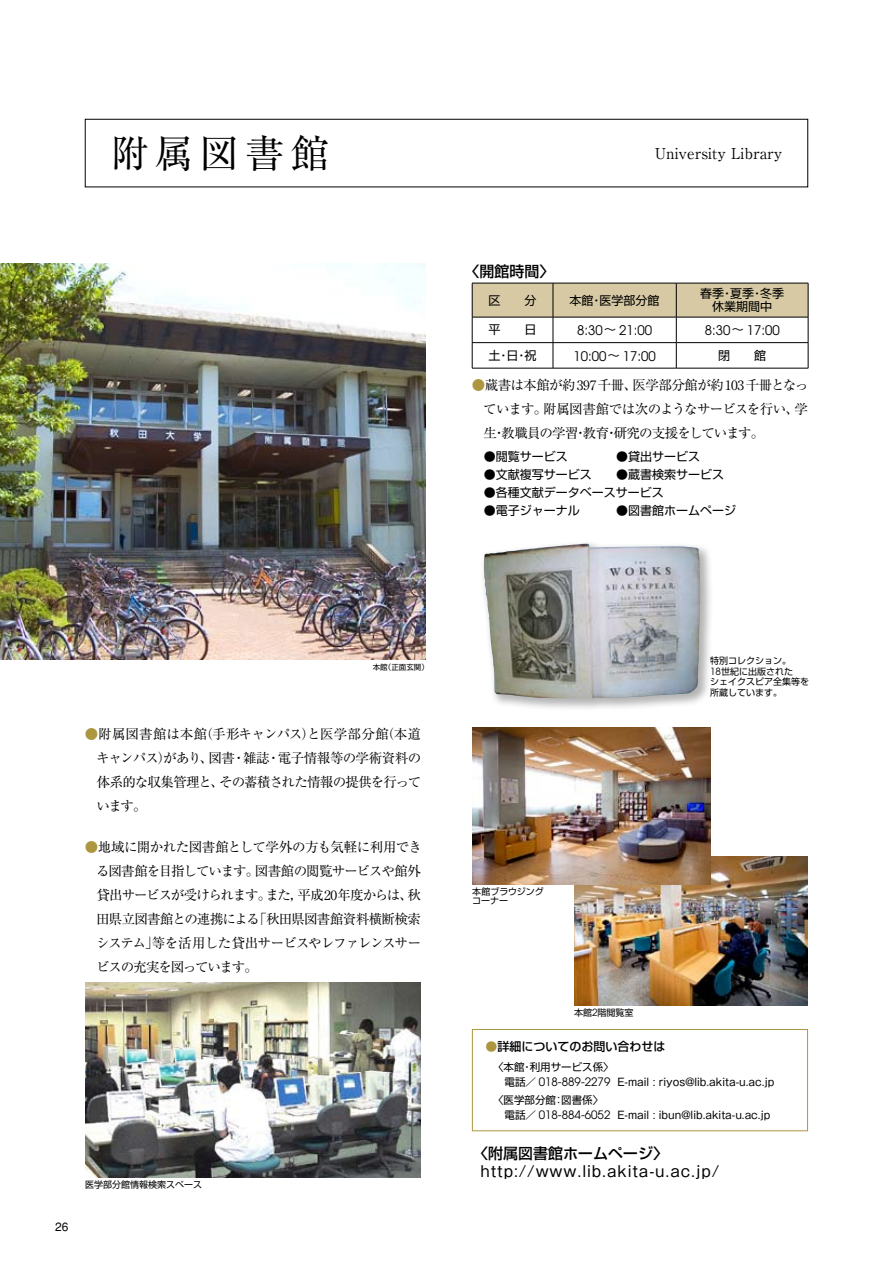
<style>
.page{position:relative;width:893px;height:1263px;background:#fff}
.page>*{position:absolute;margin:0;border:0;box-sizing:border-box;transform-origin:0 0}
.t1{font:39px "Ryumin";letter-spacing:.155em;color:#000}
.t2{font:15px "Gothic MB101";letter-spacing:.06em;color:#000}
.t3{font:500 15px "Shin Go";color:#000}
.t4{font:15px "Ryumin";color:#000}
.t5{font:13.5px/24px "Ryumin";letter-spacing:-.06em;color:#000;text-align:justify}
.t6{font:13.2px "Avant Garde";color:#000}
.t7{font:12px/13.5px "Shin Go";color:#000;text-align:center}
.t8{font:500 12px "Shin Go";color:#000}
.t9{font:500 12px "Gothic BBB";color:#000}
.t10{font:10.5px "Gothic MB101";color:#000}
.t11{font:10.5px "Shin Go";color:#000}
.t12{font:9px/10.5px "Shin Go";color:#000}
.t13{font:7.5px "Shin Go";color:#000}
.s1{font-family:"Shin Go";font-size:12px}
.s2{color:#ac9640}
.s3{font-family:"Avant Garde";font-size:9.9px}
.s4{font-family:"Shin Go"}
.s5{font-family:"Avant Garde";font-size:11.55px}
</style>
<div class="page">
<div style="left:478px;top:538px;width:292px;height:211px;background:#000;opacity:.3"></div>
<img style="left:484px;top:544px;width:216px;height:154px">
<img style="left:0;top:264px;width:425px;height:395px">
<img style="left:574px;top:857px;width:234px;height:149px">
<div style="left:472px;top:1029px;width:336px;height:102px;border:1px solid #ac9640"></div>
<svg style="left:472px;top:283px;width:337px;height:85px"></svg>
<hr style="left:472px;top:368px;width:81px;height:1px;background:#000">
<hr style="left:553px;top:368px;width:123px;height:1px;background:#000">
<hr style="left:676px;top:368px;width:132px;height:1px;background:#000">
<img style="left:85px;top:982px;width:336px;height:196px">
<img style="left:472px;top:727px;width:238px;height:157px">
<h1 class="t1" style="left:111px;top:130px;width:221px">附属図書館</h1>
<p class="t4" style="left:655px;top:144px;width:129px">University Library</p>
<p class="t3" style="left:464px;top:261px;width:91px">〈開館時間〉</p>
<p class="t7" style="left:489px;top:293px;width:13px">区</p>
<p class="t7" style="left:525px;top:293px;width:13px">分</p>
<p class="t7" style="left:570px;top:293px;width:91px">本館・医学部分館</p>
<p class="t7" style="left:700px;top:286px;width:85px">春季・夏季・冬季休業期間中</p>
<p class="t7" style="left:489px;top:322px;width:13px">平</p>
<p class="t7" style="left:525px;top:322px;width:13px">日</p>
<p class="t6" style="left:577px;top:322px;width:77px">8:30<span class="s1">～</span> 21:00</p>
<p class="t6" style="left:705px;top:322px;width:76px">8:30<span class="s1">～</span> 17:00</p>
<p class="t7" style="left:489px;top:348px;width:49px">土・日・祝</p>
<p class="t6" style="left:573px;top:348px;width:84px">10:00<span class="s1">～</span> 17:00</p>
<p class="t7" style="left:718px;top:348px;width:13px">閉</p>
<p class="t7" style="left:754px;top:348px;width:13px">館</p>
<p class="t5" style="left:483px;top:373px;width:327px;text-indent:-11px"><span class="s2">●</span>蔵書は本館が約397千冊、医学部分館が約103千冊となっています。附属図書館では次のようなサービスを行い、学生・教職員の学習・教育・研究の支援をしています。</p>
<p class="t7" style="left:484px;top:449px;width:85px">●閲覧サービス</p>
<p class="t7" style="left:616px;top:449px;width:85px">●貸出サービス</p>
<p class="t7" style="left:484px;top:467px;width:109px">●文献複写サービス</p>
<p class="t7" style="left:616px;top:467px;width:109px">●蔵書検索サービス</p>
<p class="t7" style="left:484px;top:485px;width:181px">●各種文献データベースサービス</p>
<p class="t7" style="left:484px;top:503px;width:97px">●電子ジャーナル</p>
<p class="t7" style="left:616px;top:503px;width:121px">●図書館ホームページ</p>
<p class="t9" style="left:55px;top:1220px;width:15px">26</p>
<p class="t13" style="left:373px;top:662px;width:58px">本館（正面玄関）</p>
<p class="t12" style="left:710px;top:655px;width:100px">特別コレクション。<br><span class="s3">18</span>世紀に出版された<br>シェイクスピア全集等を所蔵しています。</p>
<p class="t5" style="left:96px;top:722px;width:327px;text-indent:-11px"><span class="s2">●</span>附属図書館は本館（手形キャンパス）と医学部分館（本道キャンパス）があり、図書・雑誌・電子情報等の学術資料の体系的な収集管理と、その蓄積された情報の提供を行っています。</p>
<p class="t5" style="left:96px;top:834px;width:327px;text-indent:-11px"><span class="s2">●</span>地域に開かれた図書館として学外の方も気軽に利用できる図書館を目指しています。図書館の閲覧サービスや館外貸出サービスが受けられます。また，平成20年度からは、秋田県立図書館との連携による「秋田県図書館資料横断検索システム」等を活用した貸出サービスやレファレンスサービスの充実を図っています。</p>
<p class="t12" style="left:85px;top:1179px;width:118px">医学部分館情報検索スペース</p>
<p class="t12" style="left:472px;top:886px;width:73px;line-height:9px">本館ブラウジングコーナー</p>
<p class="t12" style="left:574px;top:1006px;width:61px">本館<span class="s3">2</span>階閲覧室</p>
<p class="t8" style="left:485px;top:1038px;width:181px"><span class="s2">●</span>詳細についてのお問い合わせは</p>
<p class="t11" style="left:493px;top:1060px;width:122px">〈本館・利用サービス係〉</p>
<p class="t10" style="left:505px;top:1074px;width:271px"><span class="s4">電話／</span> <span class="s5">018-889-2279</span> E-mail : riyos@lib.akita-u.ac.jp</p>
<p class="t11" style="left:493px;top:1093px;width:112px">〈医学部分館：図書係〉</p>
<p class="t10" style="left:505px;top:1107px;width:267px"><span class="s4">電話／</span> <span class="s5">018-884-6052</span> E-mail : ibun@lib.akita-u.ac.jp</p>
<p class="t3" style="left:473px;top:1144px;width:196px">〈附属図書館ホームページ〉</p>
<p class="t2" style="left:480px;top:1161px;width:240px">http://www.lib.akita-u.ac.jp/</p>
</div>
